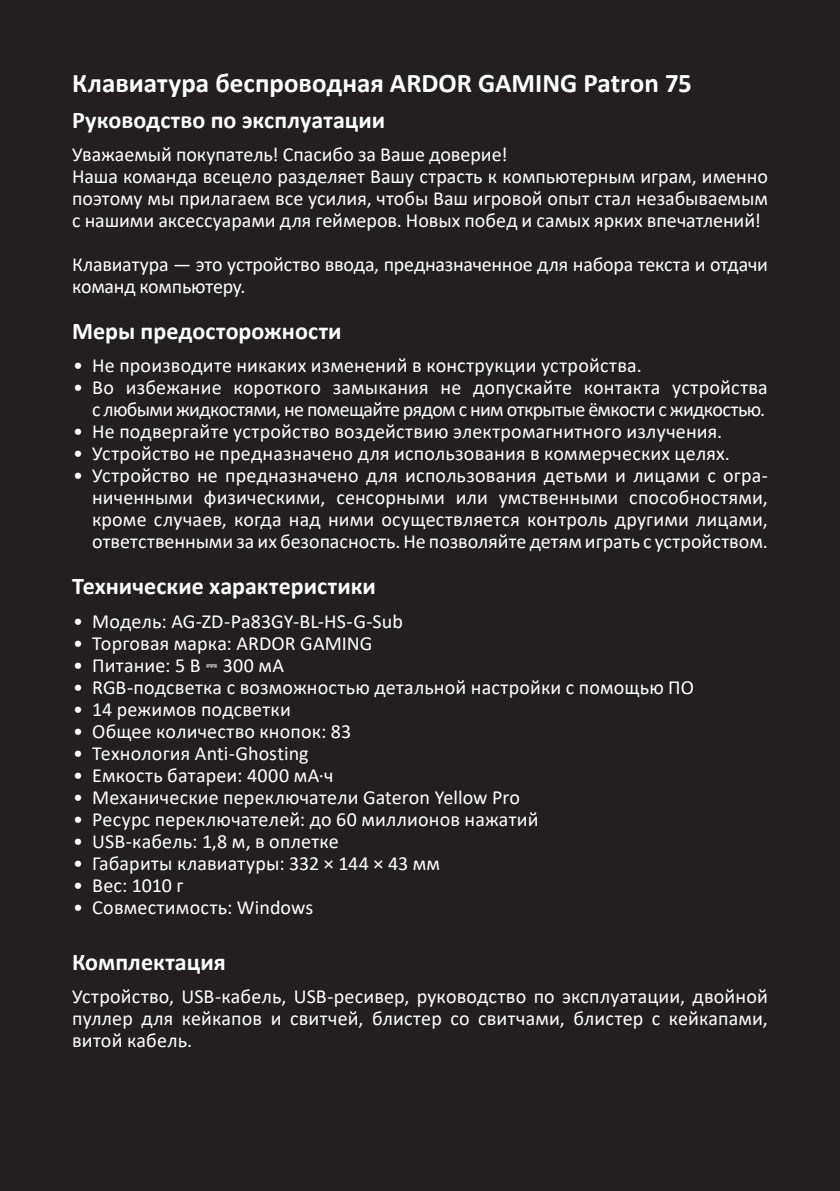
<style>
.page{position:relative;width:840px;height:1191px;background:#fff}
.page>*{position:absolute;margin:0;border:0;box-sizing:border-box;transform-origin:0 0}
.Заголовок_12{font:700 27px "Calibri";color:#fff}
.Заголовок_12-2{font:700 24px "Calibri";color:#fff}
.список_с_глифами{font:20px/22px "Calibri";letter-spacing:.005em;color:#fff;text-align:justify}
.s1{font-family:"Cambria Math"}
</style>
<div class="page">
<div style="left:0;top:0;width:839px;height:1191px;background:#231f20"></div>
<p class="Заголовок_12" style="left:72px;top:64px;width:621px">Клавиатура беспроводная ARDOR GAMING Patron 75</p>
<p class="Заголовок_12-2" style="left:72px;top:103px;width:314px">Руководство по эксплуатации</p>
<p class="список_с_глифами" style="left:72px;top:143px;width:436px">Уважаемый покупатель! Спасибо за Ваше доверие!</p>
<p class="список_с_глифами" style="left:72px;top:165px;width:697px">Наша команда всецело разделяет Вашу страсть к компьютерным играм, именно поэтому мы прилагаем все усилия, чтобы Ваш игровой опыт стал незабываемым с нашими аксессуарами для геймеров. Новых побед и самых ярких впечатлений!</p>
<p class="список_с_глифами" style="left:72px;top:253px;width:697px">Клавиатура — это устройство ввода, предназначенное для набора текста и отдачи команд компьютеру.</p>
<p class="Заголовок_12-2" style="left:72px;top:314px;width:271px">Меры предосторожности</p>
<p class="список_с_глифами" style="left:73px;top:354px;width:569px">• Не производите никаких изменений в конструкции устройства.</p>
<p class="список_с_глифами" style="left:73px;top:376px;width:695px;text-align:right">• Во избежание короткого замыкания не допускайте контакта устройства с любыми жидкостями, не помещайте рядом с ним открытые ёмкости с жидкостью.</p>
<p class="список_с_глифами" style="left:73px;top:420px;width:650px">• Не подвергайте устройство воздействию электромагнитного излучения.</p>
<p class="список_с_глифами" style="left:73px;top:442px;width:657px">• Устройство не предназначено для использования в коммерческих целях.</p>
<p class="список_с_глифами" style="left:92px;top:464px;width:677px;text-indent:-19px">• Устройство не предназначено для использования детьми и лицами с огра&shy;ниченными физическими, сенсорными или умственными способностями, кроме случаев, когда над ними осуществляется контроль другими лицами, ответственными за их безопасность. Не позволяйте детям играть с устройством.</p>
<p class="Заголовок_12-2" style="left:72px;top:569px;width:305px">Технические характеристики</p>
<p class="список_с_глифами" style="left:73px;top:609px;width:331px">• Модель: AG-ZD-Pa83GY-BL-HS-G-Sub</p>
<p class="список_с_глифами" style="left:73px;top:631px;width:300px">• Торговая марка: ARDOR GAMING</p>
<p class="список_с_глифами" style="left:73px;top:653px;width:212px">• Питание: 5 В <span class="s1">⎓</span> 300 мА</p>
<p class="список_с_глифами" style="left:73px;top:675px;width:622px">• RGB-подсветка с возможностью детальной настройки с помощью ПО</p>
<p class="список_с_глифами" style="left:73px;top:697px;width:219px">• 14 режимов подсветки</p>
<p class="список_с_глифами" style="left:73px;top:719px;width:279px">• Общее количество кнопок: 83</p>
<p class="список_с_глифами" style="left:73px;top:741px;width:237px">• Технология Anti-Ghosting</p>
<p class="список_с_глифами" style="left:73px;top:763px;width:261px">• Емкость батареи: 4000 мА·ч</p>
<p class="список_с_глифами" style="left:73px;top:785px;width:448px">• Механические переключатели Gateron Yellow Pro</p>
<p class="список_с_глифами" style="left:73px;top:807px;width:466px">• Ресурс переключателей: до 60 миллионов нажатий</p>
<p class="список_с_глифами" style="left:73px;top:829px;width:267px">• USB-кабель: 1,8 м, в оплетке</p>
<p class="список_с_глифами" style="left:73px;top:851px;width:368px">• Габариты клавиатуры: 332 × 144 × 43 мм</p>
<p class="список_с_глифами" style="left:73px;top:873px;width:111px">• Вес: 1010 г</p>
<p class="список_с_глифами" style="left:73px;top:895px;width:241px">• Совместимость: Windows</p>
<p class="Заголовок_12-2" style="left:72px;top:944px;width:155px">Комплектация</p>
<p class="список_с_глифами" style="left:72px;top:984px;width:697px">Устройство, USB-кабель, USB-ресивер, руководство по эксплуатации, двойной пуллер для кейкапов и свитчей, блистер со свитчами, блистер с кейкапами, витой кабель.</p>
</div>
